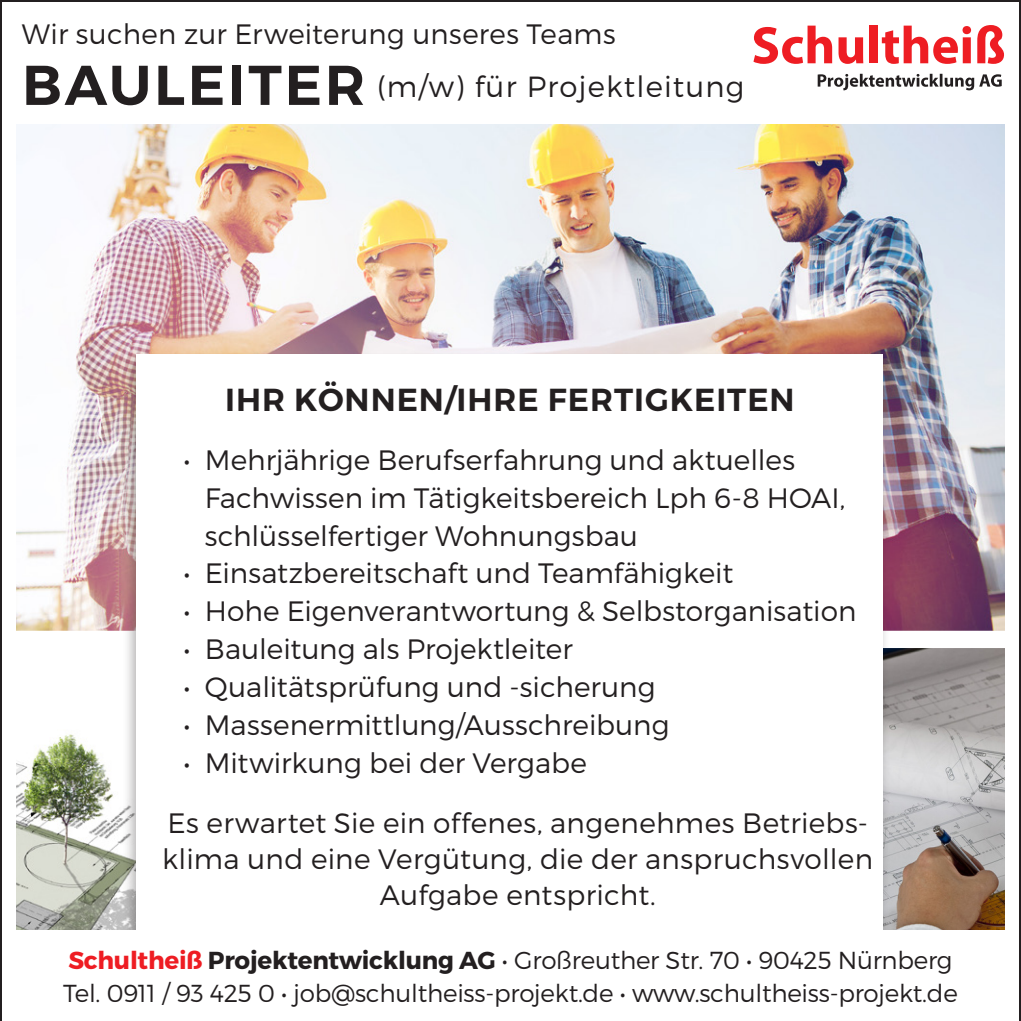
<style>
.page{position:relative;width:1021px;height:1021px;background:#fff}
.page>*{position:absolute;margin:0;border:0;box-sizing:border-box;transform-origin:0 0}
.t1{font:600 32px "Montserrat";letter-spacing:.03em;color:#231f20}
.t2{font:300 29.2px "Montserrat";letter-spacing:.04em;color:#231f20}
.t3{font:300 28px/38px "Montserrat";color:#231f20}
.t4{font:300 24.4px "Montserrat";letter-spacing:-.01em;color:#231f20}
.s1{font-weight:600;font-size:56px}
.s2{font-weight:700;color:#ee1d23}
.s3{font-weight:700}
</style>
<div class="page">
<img style="left:0;top:0;width:1020px;height:1020px">
<p class="t3" style="left:22px;top:15px;width:595px">Wir suchen zur Erweiterung unseres Teams</p>
<p class="t2" style="left:22px;top:69px;width:723px"><span class="s1">BAULEITER</span> (m/w) für Projektleitung</p>
<p class="t1" style="left:225px;top:379px;width:571px">IHR KÖNNEN/IHRE FERTIGKEITEN</p>
<p class="t3" style="left:205px;top:440px;width:642px;text-indent:-21px">• Mehrjährige Berufserfahrung und aktuelles<br>Fachwissen im Tätigkeitsbereich Lph 6-8 HOAI, schlüsselfertiger Wohnungsbau</p>
<p class="t3" style="left:184px;top:554px;width:551px">• Einsatzbereitschaft und Teamfähigkeit</p>
<p class="t3" style="left:184px;top:592px;width:674px">• Hohe Eigenverantwortung &amp; Selbstorganisation</p>
<p class="t3" style="left:184px;top:630px;width:391px">• Bauleitung als Projektleiter</p>
<p class="t3" style="left:184px;top:668px;width:473px">• Qualitätsprüfung und -sicherung</p>
<p class="t3" style="left:184px;top:706px;width:487px">• Massenermittlung/Ausschreibung</p>
<p class="t3" style="left:184px;top:744px;width:405px">• Mitwirkung bei der Vergabe</p>
<p class="t3" style="left:162px;top:804px;width:712px;line-height:36px;text-align:center">Es erwartet Sie ein offenes, angenehmes Betriebs&shy;klima und eine Vergütung, die der anspruchsvollen<br>Aufgabe entspricht.</p>
<p class="t4" style="left:68px;top:945px;width:885px"><span class="s2">Schultheiß</span> <span class="s3">Projektentwicklung AG</span> • Großreuther Str. 70 • 90425 Nürnberg</p>
<p class="t4" style="left:63px;top:978px;width:896px">Tel. 0911 / 93 425 0 • job@schultheiss-projekt.de • www.schultheiss-projekt.de</p>
</div>
